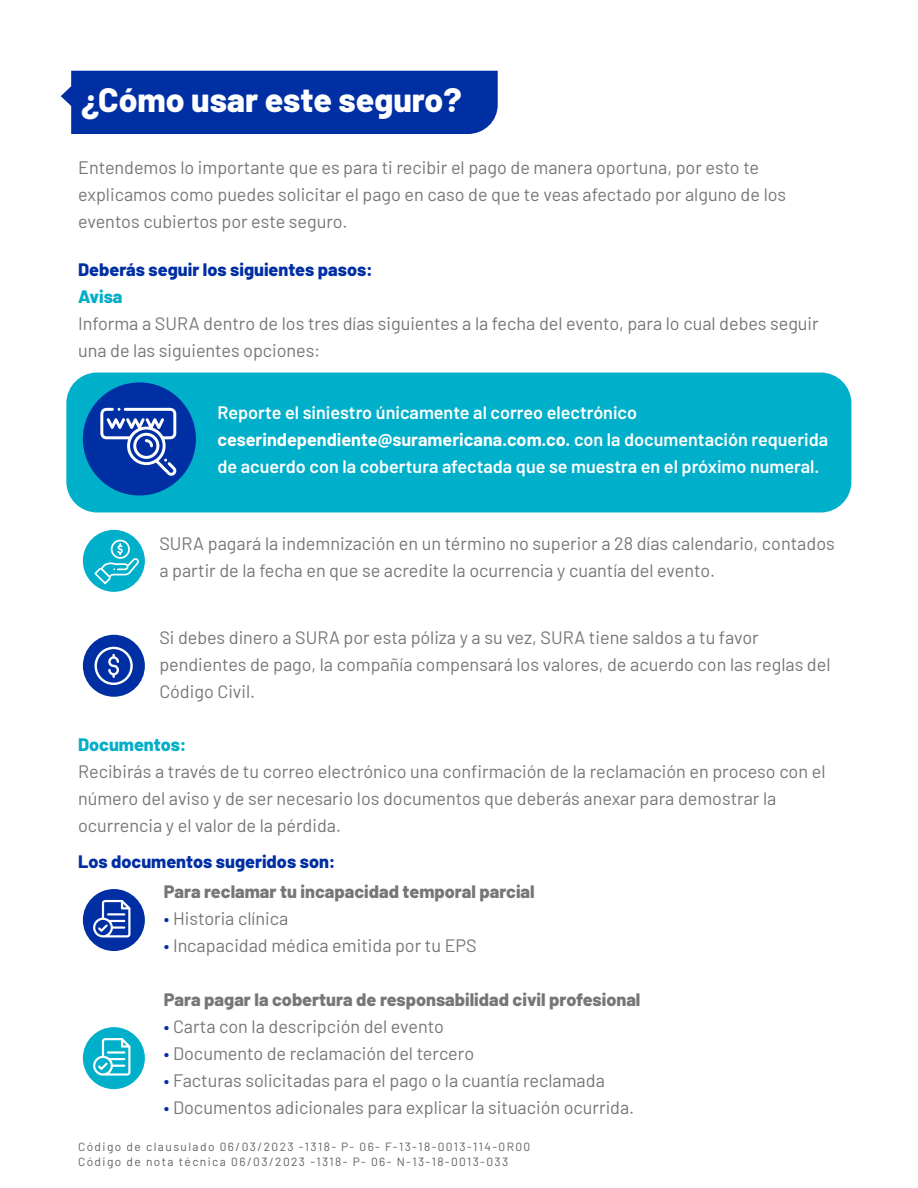
<style>
.page{position:relative;width:918px;height:1188px;background:#fff}
.page>*{position:absolute;margin:0;border:0;box-sizing:border-box;transform-origin:0 0}
.t1{font:800 33.75px "Barlow";color:#fff}
.t2{font:18px/27px "Barlow";color:#767676}
.t3{font:600 18px/27px "Barlow";color:#fff}
.t4{font:800 18px "Barlow";color:#767676}
.t5{font:800 18px "Barlow";color:#002fa3}
.t6{font:800 18px "Barlow";color:#00aec8}
.t7{font:12px/15.3px "Barlow";letter-spacing:.12em;color:#606060}
.s1{font-weight:700}
.s2{color:#002fa3}
</style>
<div class="page">
<div style="left:61px;top:71px;width:437px;height:63px;background:#002fa4"></div>
<div style="left:66px;top:373px;width:785px;height:139px;background:#00afc9;border-radius:31px"></div>
<div style="left:83px;top:382px;width:113px;height:113px;background:#002fa4;border-radius:50%"></div>
<div style="left:83px;top:530px;width:62px;height:62px;background:#00afc9;border-radius:50%"></div>
<svg style="left:94px;top:540px;width:45px;height:44px"></svg>
<svg style="left:100px;top:408px;width:76px;height:68px"></svg>
<div style="left:83px;top:635px;width:62px;height:62px;background:#002fa4;border-radius:50%"></div>
<svg style="left:94px;top:647px;width:39px;height:38px"></svg>
<div style="left:83px;top:889px;width:62px;height:62px;background:#002fa4;border-radius:50%"></div>
<svg style="left:93px;top:900px;width:37px;height:37px"></svg>
<div style="left:83px;top:1027px;width:62px;height:62px;background:#00afc9;border-radius:50%"></div>
<svg style="left:93px;top:1038px;width:37px;height:38px"></svg>
<h1 class="t1" style="left:81px;top:75px;width:382px">¿Cómo usar este seguro?</h1>
<p class="t2" style="left:78px;top:153px;width:710px">Entendemos lo importante que es para ti recibir el pago de manera oportuna, por esto te explicamos como puedes solicitar el pago en caso de que te veas afectado por alguno de los eventos cubiertos por este seguro.</p>
<p class="t5" style="left:78px;top:256px;width:296px">Deberás seguir los siguientes pasos:</p>
<p class="t6" style="left:78px;top:283px;width:46px">Avisa</p>
<p class="t2" style="left:78px;top:309px;width:742px">Informa a SURA dentro de los tres días siguientes a la fecha del evento, para lo cual debes seguir una de las siguientes opciones:</p>
<p class="t3" style="left:217px;top:398px;width:612px">Reporte el siniestro únicamente al correo electrónico <span class="s1">ceserindependiente@suramericana.com.co.</span> con la documentación requerida de acuerdo con la cobertura afectada que se muestra en el próximo numeral.</p>
<p class="t2" style="left:159px;top:529px;width:677px">SURA pagará la indemnización en un término no superior a 28 días calendario, contados a partir de la fecha en que se acredite la ocurrencia y cuantía del evento.</p>
<p class="t2" style="left:159px;top:622px;width:673px">Si debes dinero a SURA por esta póliza y a su vez, SURA tiene saldos a tu favor pendientes de pago, la compañía compensará los valores, de acuerdo con las reglas del<br>Código Civil.</p>
<p class="t6" style="left:78px;top:731px;width:110px">Documentos:</p>
<p class="t2" style="left:78px;top:757px;width:749px">Recibirás a través de tu correo electrónico una confirmación de la reclamación en proceso con el número del aviso y de ser necesario los documentos que deberás anexar para demostrar la ocurrencia y el valor de la pérdida.</p>
<p class="t5" style="left:78px;top:848px;width:259px">Los documentos sugeridos son:</p>
<p class="t4" style="left:164px;top:878px;width:372px">Para reclamar tu incapacidad temporal parcial</p>
<p class="t2" style="left:164px;top:904px;width:126px"><span class="s2">•</span> Historia clínica</p>
<p class="t2" style="left:164px;top:931px;width:314px"><span class="s2">•</span> Incapacidad médica emitida por tu EPS</p>
<p class="t4" style="left:164px;top:986px;width:478px">Para pagar la cobertura de responsabilidad civil profesional</p>
<p class="t2" style="left:164px;top:1012px;width:281px"><span class="s2">•</span> Carta con la descripción del evento</p>
<p class="t2" style="left:164px;top:1039px;width:312px"><span class="s2">•</span> Documento de reclamación del tercero</p>
<p class="t2" style="left:164px;top:1066px;width:442px"><span class="s2">•</span> Facturas solicitadas para el pago o la cuantía reclamada</p>
<p class="t2" style="left:164px;top:1093px;width:472px"><span class="s2">•</span> Documentos adicionales para explicar la situación ocurrida.</p>
<p class="t7" style="left:78px;top:1138px;width:454px">Código de clausulado 06/03/2023 -1318- P- 06- F-13-18-0013-114-0R00<br>Código de nota técnica 06/03/2023 -1318- P- 06- N-13-18-0013-033</p>
</div>
